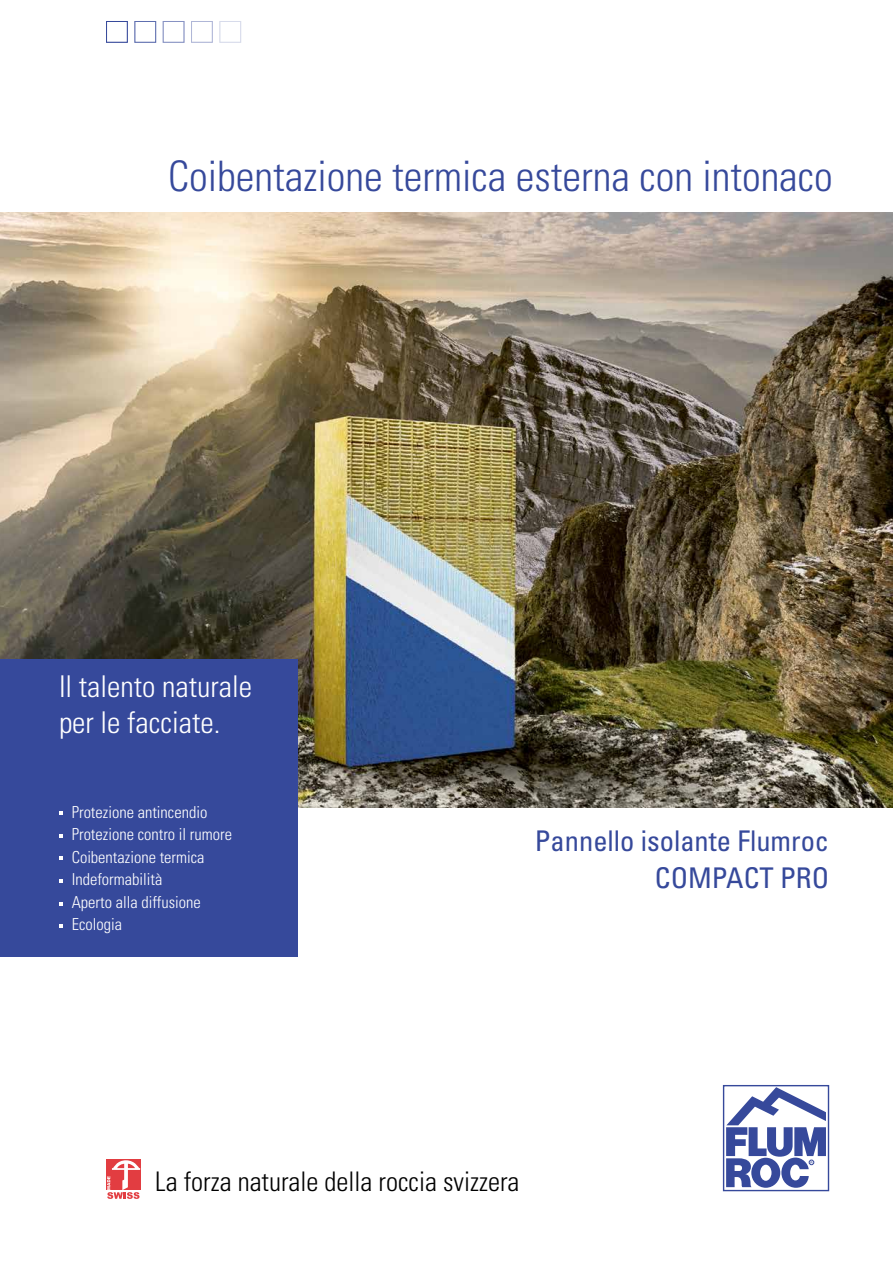
<style>
.page{position:relative;width:893px;height:1263px;background:#fff}
.page>*{position:absolute;margin:0;border:0;box-sizing:border-box;transform-origin:0 0}
.t1{font:300 condensed 42px "Univers LT Std";color:#36499b}
.t2{font:300 condensed 30px/36px "Univers LT Std";color:#fff}
.t3{font:condensed 28.5px/37.5px "Univers LT Std";color:#36499b;text-align:right}
.t4{font:300 condensed 27px "Univers LT Std";color:#000}
.t5{font:300 condensed 16.5px/22.5px "Univers LT Std";color:#fff}
</style>
<div class="page">
<div style="left:723px;top:1085px;width:106px;height:106px;border:1px solid #36499b"></div>
<svg style="left:726px;top:1087px;width:100px;height:101px"></svg>
<div style="left:220px;top:21px;width:21px;height:22px;border:1px solid #d7dbeb"></div>
<div style="left:191px;top:21px;width:22px;height:22px;border:1px solid #afb6d7"></div>
<div style="left:163px;top:21px;width:21px;height:22px;border:1px solid #8792c3"></div>
<div style="left:135px;top:21px;width:21px;height:22px;border:1px solid #5e6eaf"></div>
<div style="left:106px;top:21px;width:22px;height:22px;border:1px solid #36499b"></div>
<div style="left:106px;top:1159px;width:34px;height:31px;background:#e23d41"></div>
<svg style="left:107px;top:1160px;width:33px;height:39px"></svg>
<img style="left:0;top:213px;width:893px;height:595px">
<div style="left:0;top:659px;width:298px;height:298px;background:#36499b"></div>
<svg style="left:59px;top:811px;width:4px;height:4px"></svg>
<svg style="left:59px;top:834px;width:4px;height:4px"></svg>
<svg style="left:59px;top:856px;width:4px;height:4px"></svg>
<svg style="left:59px;top:879px;width:4px;height:4px"></svg>
<svg style="left:59px;top:902px;width:4px;height:3px"></svg>
<svg style="left:59px;top:924px;width:4px;height:4px"></svg>
<h1 class="t1" style="left:168px;top:151px;width:666px">Coibentazione termica esterna con intonaco</h1>
<h2 class="t2" style="left:59px;top:669px;width:195px">Il talento naturale per le facciate.</h2>
<p class="t5" style="left:72px;top:801px;width:162px">Protezione antincendio<br>Protezione contro il rumore<br>Coibentazione termica<br>Indeformabilità<br>Aperto alla diffusione<br>Ecologia</p>
<h3 class="t3" style="left:535px;top:822px;width:296px">Pannello isolante Flumroc<br>COMPACT PRO</h3>
<h3 class="t4" style="left:155px;top:1165px;width:366px">La forza naturale della roccia svizzera</h3>
</div>
